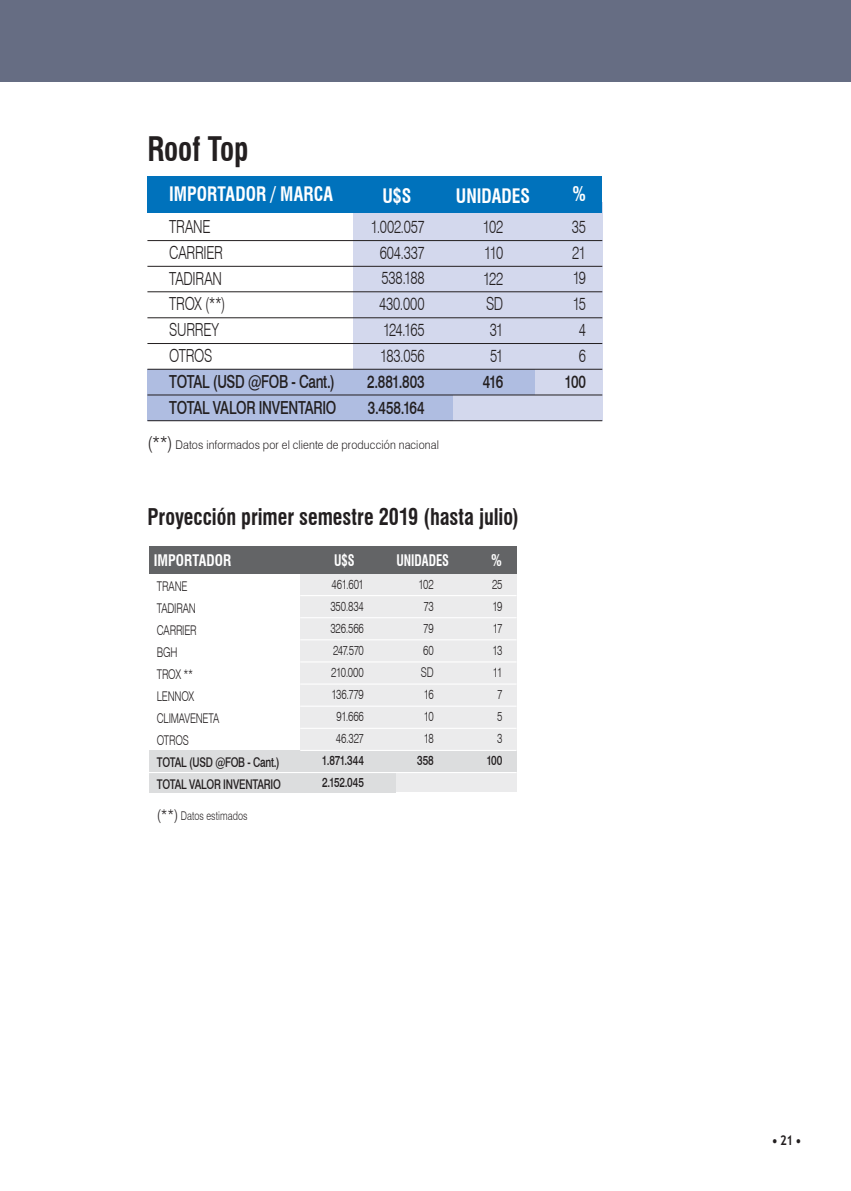
<style>
.page{position:relative;width:851px;height:1191px;background:#fff}
.page>*{position:absolute;margin:0;border:0;box-sizing:border-box;transform-origin:0 0}
.t1{font:700 condensed 33px "Swiss 721 BT";letter-spacing:-.005em;color:#231f20;scale:.89 1}
.t2{font:700 condensed 22.5px "Swiss 721 BT";color:#231f20;scale:.9 1}
.t3{font:700 condensed 19.5px "Swiss 721 BT";color:#fff;scale:.9 1}
.t4{font:300 18px/25.8px "Swiss 721 BT";letter-spacing:-.015em;color:#231f20;scale:.75 1}
.t5{font:500 18px/25.8px "Swiss 721 BT";letter-spacing:-.02em;color:#231f20;scale:.75 1}
.t6{font:300 18px/25.8px "Swiss 721 BT";letter-spacing:-.07em;color:#231f20;text-align:center;scale:.75 1}
.t7{font:700 condensed 15.6px "Swiss 721 BT";color:#fff;scale:.9 1}
.t8{font:700 condensed 15.6px "Swiss 721 BT";color:#fff;scale:.8 1}
.t9{font:700 13.5px "Trebuchet MS";color:#231f20;scale:.85 1}
.t10{font:300 13.35px/22px "Swiss 721 BT";letter-spacing:-.02em;color:#231f20;text-align:center;scale:.75 1}
.t11{font:500 13.35px/22px "Swiss 721 BT";letter-spacing:-.02em;color:#231f20;scale:.75 1}
.t12{font:300 12px "Swiss 721 BT";letter-spacing:.015em;color:#231f20;scale:.9 1}
.t13{font:300 12px "Swiss 721 BT";letter-spacing:.015em;color:#231f20;scale:.75 1}
.s1{font-size:18px}
.s2{font-size:15px}
</style>
<div class="page">
<div style="left:0;top:0;width:850px;height:82px;background:#666d83"></div>
<div style="left:353px;top:202px;width:249px;height:218px;background:#d3d8ed"></div>
<div style="left:147px;top:394px;width:306px;height:26px;background:#afbde1"></div>
<div style="left:147px;top:369px;width:388px;height:26px;background:#afbde1"></div>
<hr style="left:147px;top:240px;width:455px;height:1px;background:#231f20">
<hr style="left:147px;top:266px;width:455px;height:1px;background:#231f20">
<hr style="left:147px;top:291px;width:455px;height:1px;background:#231f20">
<hr style="left:147px;top:317px;width:455px;height:1px;background:#231f20">
<hr style="left:147px;top:343px;width:455px;height:1px;background:#231f20">
<hr style="left:147px;top:369px;width:455px;height:1px;background:#231f20">
<hr style="left:147px;top:395px;width:455px;height:1px;background:#231f20">
<hr style="left:147px;top:420px;width:455px;height:1px;background:#231f20">
<div style="left:147px;top:176px;width:455px;height:36px;background:#0072bc"></div>
<div style="left:300px;top:561px;width:216px;height:231px;background:#ebebec"></div>
<div style="left:149px;top:750px;width:367px;height:21px;background:#dcddde"></div>
<div style="left:149px;top:772px;width:246px;height:21px;background:#dcddde"></div>
<hr style="left:300px;top:595px;width:216px;height:1px;background:#fff">
<hr style="left:300px;top:617px;width:216px;height:1px;background:#fff">
<hr style="left:300px;top:639px;width:216px;height:1px;background:#fff">
<hr style="left:300px;top:661px;width:216px;height:1px;background:#fff">
<hr style="left:300px;top:683px;width:216px;height:1px;background:#fff">
<hr style="left:300px;top:705px;width:216px;height:1px;background:#fff">
<hr style="left:300px;top:750px;width:216px;height:1px;background:#fff">
<hr style="left:149px;top:772px;width:367px;height:1px;background:#fff">
<hr style="left:300px;top:727px;width:216px;height:2px;background:#fff">
<div style="left:149px;top:546px;width:367px;height:27px;background:#636466"></div>
<h1 class="t1" style="left:147px;top:129px;width:115px">Roof Top</h1>
<h3 class="t3" style="left:169px;top:182px;width:183px">IMPORTADOR / MARCA</h3>
<h3 class="t3" style="left:382px;top:184px;width:34px">U$S</h3>
<h3 class="t3" style="left:456px;top:184px;width:84px">UNIDADES</h3>
<h3 class="t3" style="left:572px;top:182px;width:17px">%</h3>
<h3 class="t4" style="left:169px;top:213px;width:76px">TRANE<br>CARRIER<br>TADIRAN<br>TROX (**)<br>SURREY<br>OTROS</h3>
<h3 class="t5" style="left:169px;top:369px;width:224px">TOTAL (USD @FOB - Cant.)<br>TOTAL VALOR INVENTARIO</h3>
<h3 class="t4" style="left:379px;top:213px;width:62px;text-align:justify;text-indent:-8px">1.002.057<br>604.337<br>538.188<br>430.000<br>124.165<br>183.056</h3>
<h3 class="t5" style="left:367px;top:368px;width:78px">2.881.803<br>3.458.164</h3>
<p class="t12" style="left:147px;top:438px;width:325px"><span class="s1">(**)</span> Datos informados por el cliente de producción nacional</p>
<h3 class="t6" style="left:483px;top:213px;width:29px">102<br>110<br>122<br>SD<br>31<br>51</h3>
<h3 class="t5" style="left:482px;top:368px;width:29px">416</h3>
<h2 class="t2" style="left:147px;top:503px;width:414px">Proyección primer semestre 2019 (hasta julio)</h2>
<p class="t7" style="left:154px;top:550px;width:87px">IMPORTADOR</p>
<p class="t8" style="left:334px;top:550px;width:27px">U$S</p>
<p class="t8" style="left:396px;top:550px;width:67px">UNIDADES</p>
<p class="t7" style="left:491px;top:550px;width:14px">%</p>
<p class="t10" style="left:157px;top:574px;width:85px;text-align:left">TRANE<br>TADIRAN<br>CARRIER<br>BGH<br>TROX **<br>LENNOX<br>CLIMAVENETA<br>OTROS</p>
<p class="t11" style="left:157px;top:750px;width:167px">TOTAL (USD @FOB - Cant.)<br>TOTAL VALOR INVENTARIO</p>
<p class="t13" style="left:157px;top:808px;width:122px"><span class="s2">(**)</span> Datos estimados</p>
<p class="t10" style="left:330px;top:573px;width:46px">461.601<br>350.834<br>326.566<br>247.570<br>210.000<br>136.779<br>91.666<br>46.327</p>
<p class="t11" style="left:322px;top:749px;width:58px">1.871.344<br>2.152.045</p>
<p class="t10" style="left:418px;top:573px;width:22px;text-align:justify">102<br>73<br>79<br>60<br>SD 16<br>10<br>18</p>
<p class="t11" style="left:417px;top:749px;width:24px">358</p>
<p class="t10" style="left:492px;top:573px;width:15px">25<br>19<br>17<br>13<br>11<br>7<br>5<br>3</p>
<p class="t11" style="left:486px;top:749px;width:23px">100</p>
<h3 class="t4" style="left:571px;top:213px;width:20px;text-align:center">35<br>21<br>19<br>15<br>4<br>6</h3>
<h3 class="t5" style="left:564px;top:368px;width:30px">100</h3>
<p class="t9" style="left:771px;top:1131px;width:36px">• 21 •</p>
</div>
